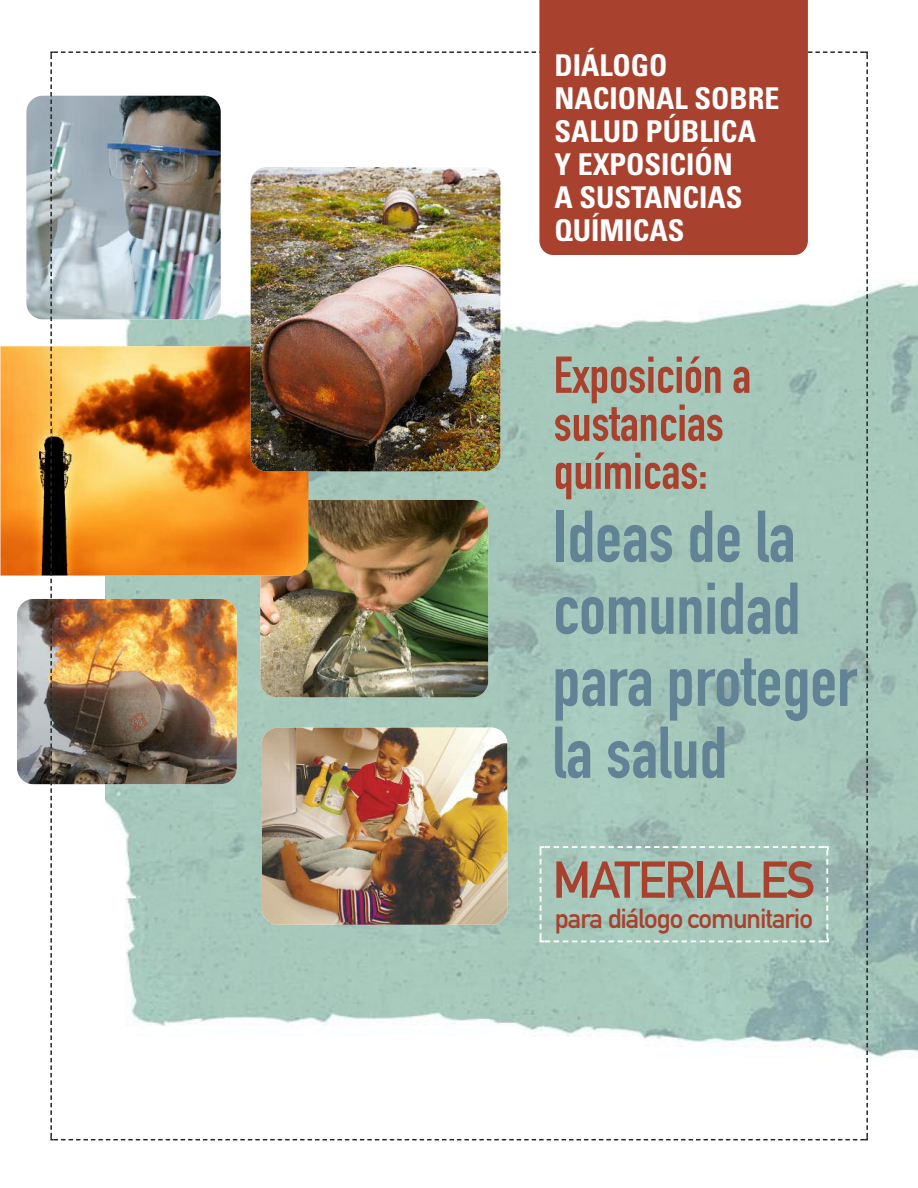
<style>
.page{position:relative;width:918px;height:1188px;background:#fff}
.page>*{position:absolute;margin:0;border:0;box-sizing:border-box;transform-origin:0 0}
.T__Title_of_Document{font:72px/72px "DIN Engschrift Std";color:#628396}
.T__Title_of_Document-2{font:51px/48px "DIN Engschrift Std";color:#a8422f}
.TB__Tiltle_of_Toolki{font:51px "DIN Mittelschrift Std";letter-spacing:-.04em;color:#a8422f}
.TA__Title_of_Program{font:700 condensed 30px/33px "Univers LT Std";color:#fff}
.TB__Tiltle_of_Toolki-2{font:27.15px "DIN Mittelschrift Std";letter-spacing:-.04em;color:#a8422f}
</style>
<div class="page">
<img style="left:869px;top:281px;width:49px;height:777px">
<img style="left:17px;top:599px;width:33px;height:185px">
<img style="left:0;top:346px;width:50px;height:230px">
<img style="left:26px;top:96px;width:24px;height:223px">
<img style="left:50px;top:51px;width:818px;height:1089px">
<div style="left:539px;top:0;width:269px;height:255px;background:#a8422f"></div>
<div style="left:425px;top:1100px;width:70px;height:27px;background:#fff"></div>
<p class="TA__Title_of_Program" style="left:554px;top:48px;width:227px">DIÁLOGO<br>NACIONAL SOBRE<br>SALUD PÚBLICA<br>Y EXPOSICIÓN<br>A SUSTANCIAS<br>QUÍMICAS</p>
<p class="T__Title_of_Document-2" style="left:554px;top:351px;width:199px">Exposición a sustancias químicas:</p>
<p class="T__Title_of_Document" style="left:553px;top:501px;width:306px">Ideas de la comunidad para proteger la salud</p>
<p class="TB__Tiltle_of_Toolki" style="left:553px;top:850px;width:264px">MATERIALES</p>
<p class="TB__Tiltle_of_Toolki-2" style="left:555px;top:902px;width:260px">para diálogo comunitario</p>
</div>
